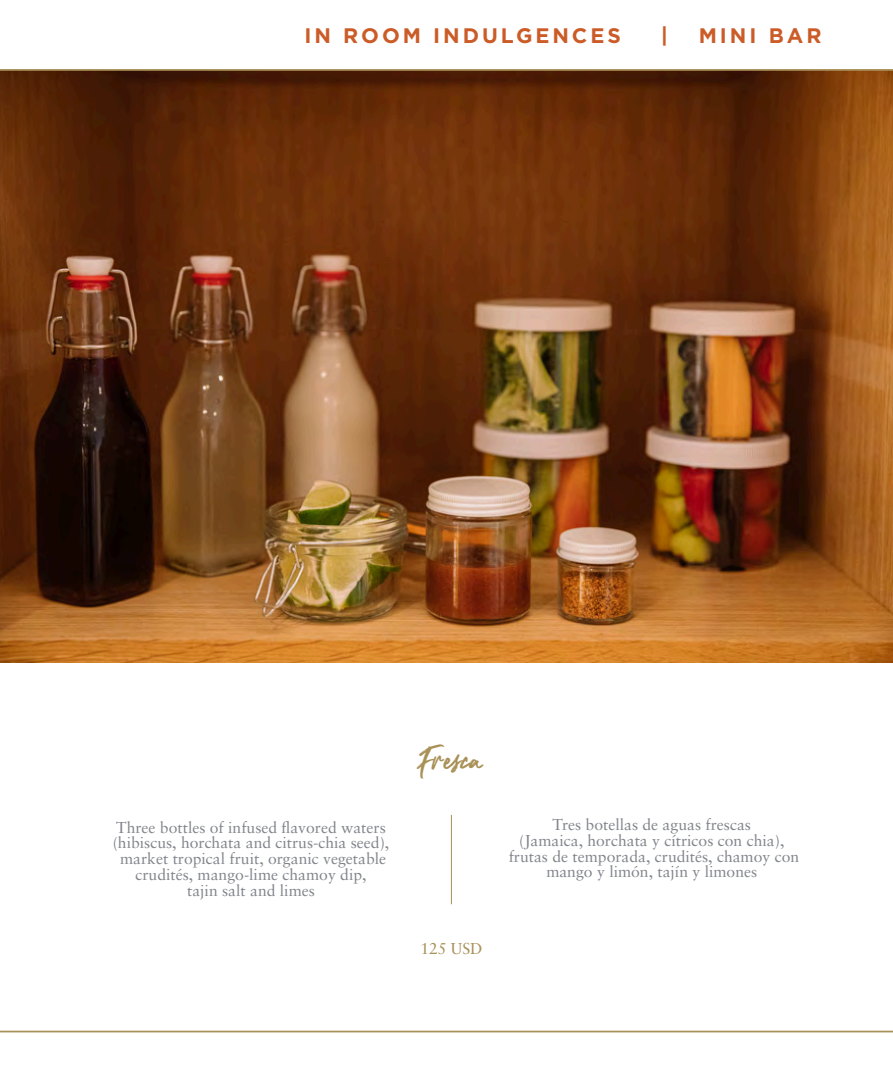
<style>
.page{position:relative;width:893px;height:1092px;background:#fff}
.page>*{position:absolute;margin:0;border:0;box-sizing:border-box;transform-origin:0 0}
.t1{font:40.25px "Nocturnal";color:#a89056}
.t2{font:700 21px "Gotham";letter-spacing:.14em;color:#cb5c28}
.t3{font:15.75px/15.8px "Sabon";color:#81848b;text-align:center}
.t4{font:15.75px "Sabon";color:#a89056}
</style>
<div class="page">
<img style="left:0;top:71px;width:893px;height:591px">
<hr style="left:451px;top:814px;width:1px;height:90px;background:#a8905a">
<hr style="left:0;top:69px;width:893px;height:2px;background:#a8905a">
<hr style="left:0;top:1030px;width:893px;height:2px;background:#a8905a">
<hr style="left:892px;top:69px;width:1px;height:478px;background:#85858a">
<h2 class="t2" style="left:304px;top:21px;width:318px">IN ROOM INDULGENCES</h2>
<h2 class="t2" style="left:661px;top:21px;width:9px">|</h2>
<h2 class="t2" style="left:699px;top:21px;width:124px">MINI BAR</h2>
<h1 class="t1" style="left:420px;top:735px;width:64px">Fresca</h1>
<p class="t3" style="left:113px;top:819px;width:278px">Three bottles of infused flavored waters (hibiscus, horchata and citrus-chia seed), market tropical fruit, organic vegetable crudités, mango-lime chamoy dip,<br>tajin salt and limes</p>
<p class="t3" style="left:509px;top:816px;width:292px">Tres botellas de aguas frescas<br>(Jamaica, horchata y cítricos con chia), frutas de temporada, crudités, chamoy con mango y limón, tajín y limones</p>
<p class="t4" style="left:420px;top:939px;width:64px">125 USD</p>
</div>
